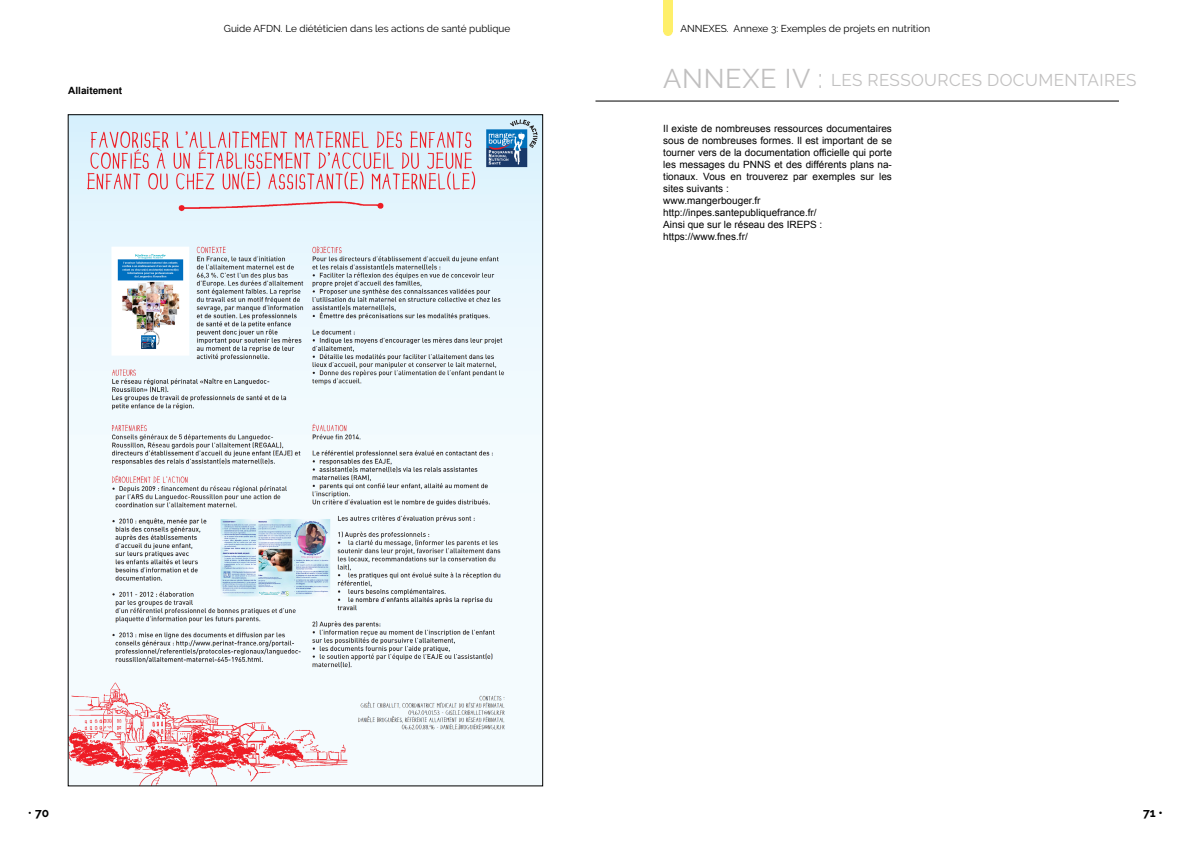
<style>
.page{position:relative;width:1191px;height:842px;background:#fff}
.page>*{position:absolute;margin:0;border:0;box-sizing:border-box;transform-origin:0 0}
.t1{font:17px "Raleway";letter-spacing:.025em;color:#c1c0c0}
.t2{font:700 12px "Raleway";color:#000}
.t3{font:10px/12px "Arial";color:#000}
.t4{font:10px "Raleway";color:#000}
.t5{font:700 10px "Arial";color:#000}
.s1{font-size:27px}
.s2{font-weight:400}
</style>
<div class="page">
<img style="left:70px;top:117px;width:471px;height:667px">
<div style="left:663px;top:0;width:9px;height:31px;background:#feef6a"></div>
<div style="left:663px;top:27px;width:9px;height:9px;background:#feef6a;border-radius:50%"></div>
<hr style="left:595px;top:101px;width:524px;height:1px;background:#000">
<p class="t5" style="left:68px;top:84px;width:55px">Allaitement</p>
<p class="t4" style="left:224px;top:23px;width:288px">Guide AFDN. Le diététicien dans les actions de santé publique</p>
<p class="t4" style="left:680px;top:23px;width:251px">ANNEXES. Annexe 3: Exemples de projets en nutrition</p>
<h1 class="t1" style="left:663px;top:71px;width:475px"><span class="s1">ANNEXE IV :</span> LES RESSOURCES DOCUMENTAIRES</h1>
<p class="t3" style="left:663px;top:122px;width:230px">Il existe de nombreuses ressources documentaires sous de nombreuses formes. Il est important de se tourner vers de la documentation officielle qui porte les messages du PNNS et des différents plans na&shy;tionaux. Vous en trouverez par exemples sur les sites suivants :<br>www.mangerbouger.fr http://inpes.santepubliquefrance.fr/<br>Ainsi que sur le réseau des IREPS : https://www.fnes.fr/</p>
<p class="t2" style="left:28px;top:806px;width:23px"><span class="s2">•</span> 70</p>
<p class="t2" style="left:1143px;top:806px;width:21px">71 •</p>
</div>
